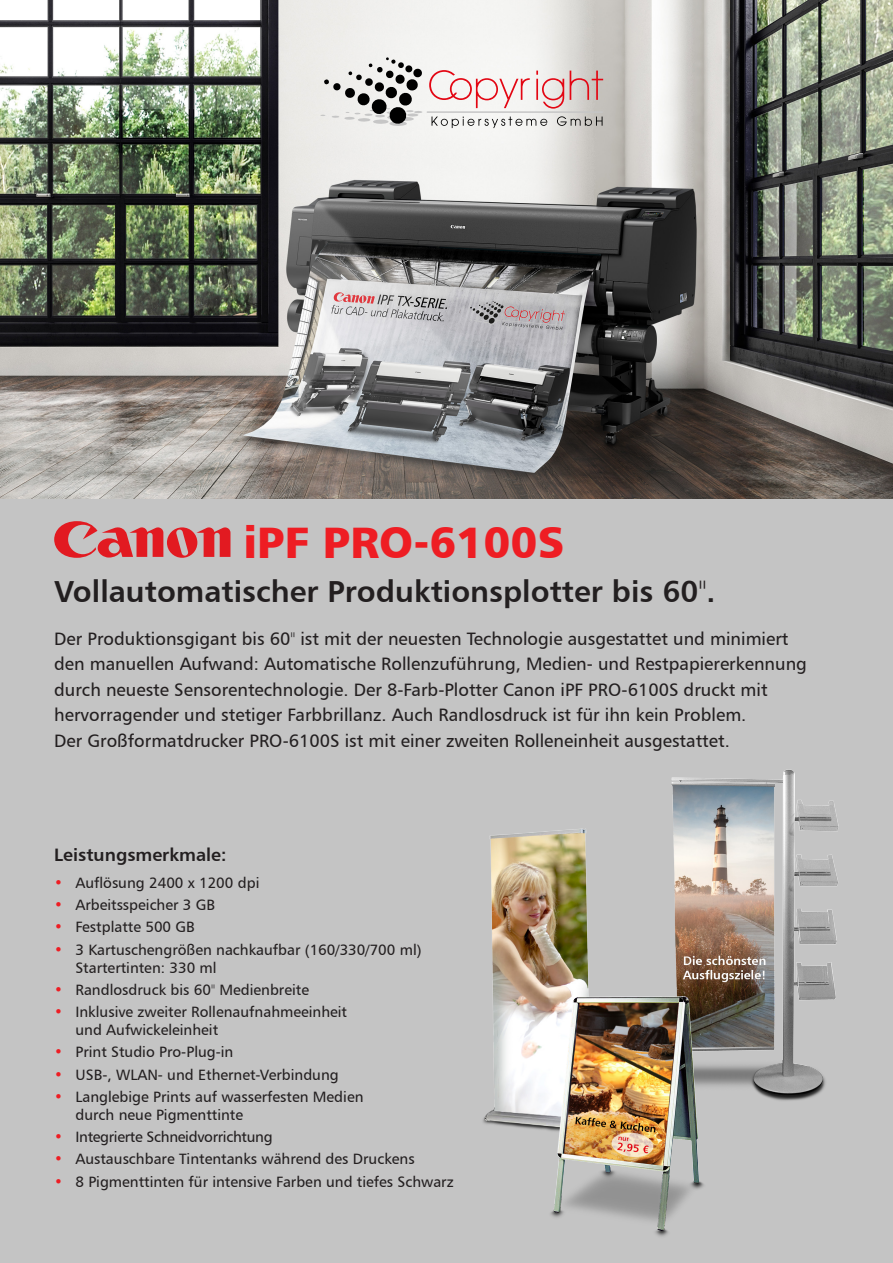
<style>
.page{position:relative;width:893px;height:1263px;background:#fff}
.page>*{position:absolute;margin:0;border:0;box-sizing:border-box;transform-origin:0 0}
.t1{font:44.1px "Humanist 777 BT Black B";color:#ee1d23}
.t2{font:30.45px "Humanist 777 BT Bold B";color:#231f20}
.t3{font:18px/25.5px "Humanist 777 BT Roman B";color:#231f20}
.t4{font:18px "Humanist 777 BT Bold B";color:#231f20}
.t5{font:15px/18px "Humanist 777 BT Roman B";color:#231f20}
.t6{font:15px "Humanist 777 BT Roman B";letter-spacing:-.02em;color:#231f20}
.s1{font-family:"Humanist 777 BT Light B"}
.s2{color:#ee1d23}
</style>
<div class="page">
<img style="left:0;top:0;width:893px;height:500px">
<div style="left:0;top:500px;width:893px;height:763px;background:#c4c4c4"></div>
<svg style="left:54px;top:521px;width:176px;height:37px"></svg>
<img style="left:671px;top:770px;width:168px;height:331px">
<img style="left:483px;top:828px;width:106px;height:300px">
<img style="left:525px;top:996px;width:204px;height:241px">
<hr style="left:427px;top:111px;width:175px;height:2px;background:#c6c6c6">
<svg style="left:432px;top:117px;width:115px;height:11px"></svg>
<svg style="left:557px;top:116px;width:45px;height:10px"></svg>
<svg style="left:429px;top:70px;width:174px;height:39px"></svg>
<svg style="left:320px;top:57px;width:103px;height:69px"></svg>
<p class="t1" style="left:244px;top:514px;width:322px">iPF PRO-6100S</p>
<p class="t2" style="left:54px;top:572px;width:663px">Vollautomatischer Produktionsplotter bis 60<span class="s1">"</span>.</p>
<p class="t3" style="left:54px;top:625px;width:754px">Der Produktionsgigant bis 60<span class="s1">"</span> ist mit der neuesten Technologie ausgestattet und minimiert den manuellen Aufwand: Automatische Rollenzuführung, Medien- und Restpapiererkennung durch neueste Sensorentechnologie. Der 8-Farb-Plotter Canon iPF PRO-6100S druckt mit hervorragender und stetiger Farbbrillanz. Auch Randlosdruck ist für ihn kein Problem.<br>Der Großformatdrucker PRO-6100S ist mit einer zweiten Rolleneinheit ausgestattet.</p>
<p class="t4" style="left:54px;top:844px;width:174px">Leistungsmerkmale:</p>
<p class="t5" style="left:54px;top:873px;width:207px"><span class="s2">•</span> Auflösung 2400 x 1200 dpi</p>
<p class="t5" style="left:54px;top:896px;width:162px"><span class="s2">•</span> Arbeitsspeicher 3 GB</p>
<p class="t5" style="left:54px;top:918px;width:142px"><span class="s2">•</span> Festplatte 500 GB</p>
<p class="t5" style="left:75px;top:940px;width:348px;text-indent:-21px"><span class="s2">•</span> 3 Kartuschengrößen nachkaufbar (160/330/700 ml)<br>Startertinten: 330 ml</p>
<p class="t5" style="left:54px;top:980px;width:256px"><span class="s2">•</span> Randlosdruck bis 60<span class="s1">"</span> Medienbreite</p>
<p class="t5" style="left:75px;top:1003px;width:273px;text-indent:-21px"><span class="s2">•</span> Inklusive zweiter Rollenaufnahmeeinheit und Aufwickeleinheit</p>
<p class="t5" style="left:54px;top:1043px;width:181px"><span class="s2">•</span> Print Studio Pro-Plug-in</p>
<p class="t5" style="left:54px;top:1065px;width:286px"><span class="s2">•</span> USB-, WLAN- und Ethernet-Verbindung</p>
<p class="t5" style="left:75px;top:1087px;width:290px;text-indent:-21px"><span class="s2">•</span> Langlebige Prints auf wasserfesten Medien durch neue Pigmenttinte</p>
<p class="t6" style="left:54px;top:1128px;width:220px"><span class="s2">•</span> Integrierte Schneidvorrichtung</p>
<p class="t5" style="left:54px;top:1150px;width:362px"><span class="s2">•</span> Austauschbare Tintentanks während des Druckens</p>
<p class="t5" style="left:54px;top:1172px;width:401px"><span class="s2">•</span> 8 Pigmenttinten für intensive Farben und tiefes Schwarz</p>
</div>
